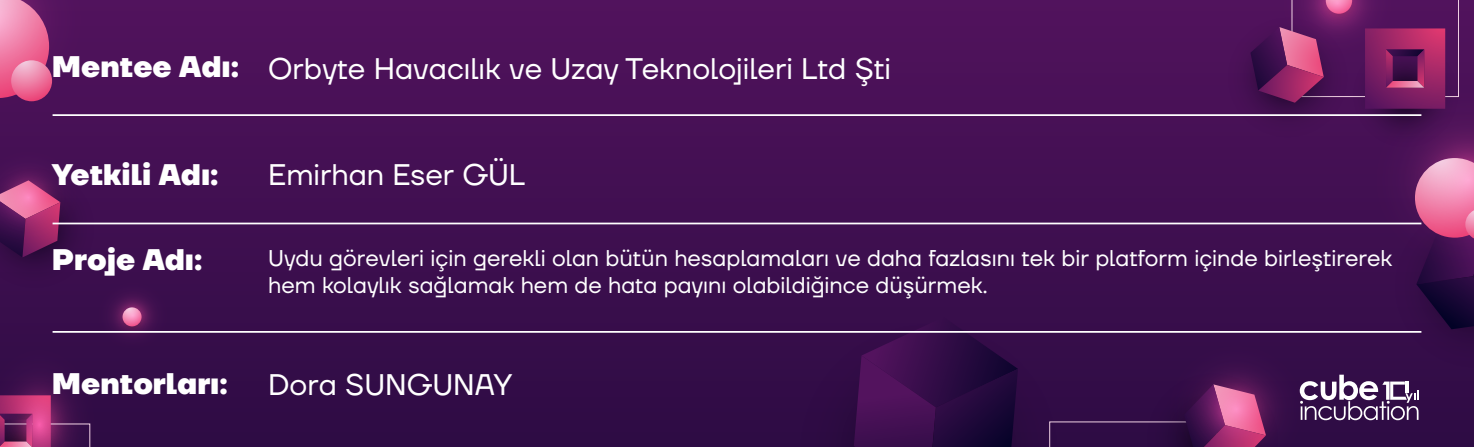
<style>
.page{position:relative;width:1474px;height:447px;background:#fff}
.page>*{position:absolute;margin:0;border:0;box-sizing:border-box;transform-origin:0 0}
.t1{font:29.75px "TT Firs Neue";color:#fff}
.t2{font:800 29.75px "TT Firs Neue";color:#fff}
.t3{font:22.75px/27.3px "TT Firs Neue";color:#fff}
</style>
<div class="page">
<div style="left:0;top:0;width:1473px;height:446px;background:linear-gradient(to bottom,#52135d,#2f0e46)"></div>
<div style="left:789px;top:313px;width:260px;height:133px;background:#320c47"></div>
<svg style="left:853px;top:317px;width:165px;height:129px;background:#340d49"></svg>
<svg style="left:0;top:325px;width:111px;height:121px;background:#511754"></svg>
<svg style="left:1346px;top:64px;width:127px;height:94px;background:#53155b"></svg>
<svg style="left:87px;top:272px;width:90px;height:86px;background:#491855"></svg>
<svg style="left:1222px;top:0;width:236px;height:141px;background:#621a5d"></svg>
<svg style="left:0;top:0;width:109px;height:292px;background:#672463"></svg>
<hr style="left:53px;top:114px;width:1368px;height:2px;background:#fff">
<hr style="left:53px;top:222px;width:1368px;height:2px;background:#fff">
<hr style="left:53px;top:331px;width:1368px;height:1px;background:#fff">
<svg style="left:1049px;top:158px;width:424px;height:288px;background:#471954"></svg>
<h1 class="t2" style="left:52px;top:47px;width:188px">Mentee Adı:</h1>
<h1 class="t1" style="left:268px;top:48px;width:624px">Orbyte Havacılık ve Uzay Teknolojileri Ltd Şti</h1>
<h1 class="t2" style="left:52px;top:154px;width:168px">Yetkili Adı:</h1>
<h1 class="t1" style="left:268px;top:154px;width:258px">Emirhan Eser GÜL</h1>
<h1 class="t2" style="left:52px;top:239px;width:152px">Proje Adı:</h1>
<p class="t3" style="left:268px;top:244px;width:1125px">Uydu görevleri için gerekli olan bütün hesaplamaları ve daha fazlasını tek bir platform içinde birleştirerek hem kolaylık sağlamak hem de hata payını olabildiğince düşürmek.</p>
<h1 class="t2" style="left:52px;top:363px;width:177px">Mentorları:</h1>
<h1 class="t1" style="left:268px;top:364px;width:246px">Dora SUNGUNAY</h1>
</div>
